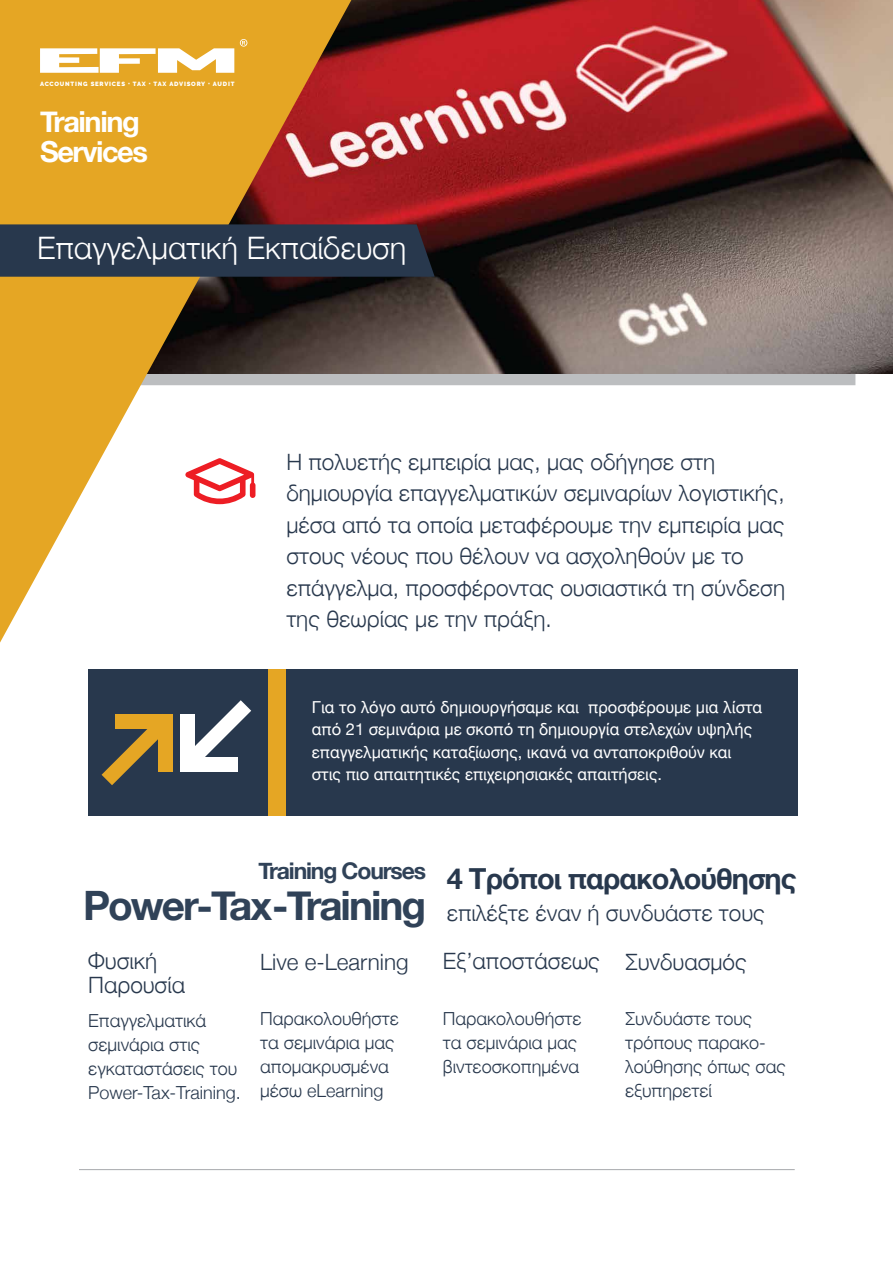
<style>
.page{position:relative;width:893px;height:1263px;background:#fff}
.page>*{position:absolute;margin:0;border:0;box-sizing:border-box;transform-origin:0 0}
.t1{font:700 40.5px "Helvetica Neue";letter-spacing:-.05em;color:#304258}
.t2{font:300 30.9px "Helvetica Neue";color:#fff}
.t3{font:700 28.95px "Helvetica Neue";letter-spacing:-.035em;color:#28384d}
.t4{font:700 28.95px/30px "Helvetica Neue";letter-spacing:-.05em;color:#fff}
.t5{font:700 22.95px "Helvetica Neue";letter-spacing:-.05em;color:#304258}
.t6{font:300 22.5px/31.5px "Helvetica Neue";color:#28384d}
.t7{font:300 18px/24px "Helvetica Neue";color:#28384d}
.t8{font:16.5px/22.5px "Helvetica Neue";color:#fff}
.t9{font:900 6px "Raleway";letter-spacing:.13em;color:#fff}
.s1{font-size:7.5px}
</style>
<div class="page">
<div style="left:88px;top:670px;width:710px;height:146px;background:#28384d"></div>
<svg style="left:351px;top:373px;width:504px;height:12px;background:#b6b7b8"></svg>
<img style="left:351px;top:0;width:542px;height:373px">
<svg style="left:0;top:0;width:351px;height:643px;fill:#e5a624"></svg>
<svg style="left:40px;top:48px;width:194px;height:25px"></svg>
<svg style="left:240px;top:39px;width:7px;height:8px"></svg>
<div style="left:0;top:224px;width:435px;height:53px;background:#28384d"></div>
<hr style="left:79px;top:1169px;width:716px;height:1px;background:#a7a9ac">
<div style="left:268px;top:670px;width:17px;height:146px;background:#e5a624"></div>
<svg style="left:185px;top:458px;width:69px;height:46px"></svg>
<hr style="left:251px;top:473px;width:3px;height:23px;background:#ed1d24">
<div style="left:250px;top:482px;width:5px;height:16px;background:#ed1d24;border-radius:3px"></div>
<svg style="left:102px;top:714px;width:56px;height:71px"></svg>
<div style="left:158px;top:714px;width:15px;height:58px;background:#e5a624"></div>
<svg style="left:195px;top:700px;width:56px;height:72px"></svg>
<div style="left:180px;top:714px;width:15px;height:58px;background:#fff"></div>
<p class="t9" style="left:40px;top:80px;width:196px">ACCOUNTING SERVICES <span class="s1">·</span> TAX <span class="s1">·</span> TAX ADVISORY <span class="s1">·</span> AUDIT</p>
<p class="t4" style="left:40px;top:107px;width:109px">Training<br>Services</p>
<h2 class="t2" style="left:37px;top:223px;width:371px">Επαγγελματική Εκπαίδευση</h2>
<p class="t6" style="left:286px;top:444px;width:500px">Η πολυετής εμπειρία μας, μας οδήγησε στη δημιουργία επαγγελματικών σεμιναρίων λογιστικής, μέσα από τα οποία μεταφέρουμε την εμπειρία μας στους νέους που θέλουν να ασχοληθούν με το επάγγελμα, προσφέροντας ουσιαστικά τη σύνδεση της θεωρίας με την πράξη.</p>
<p class="t8" style="left:312px;top:696px;width:452px">Για το λόγο αυτό δημιουργήσαμε και προσφέρουμε μια λίστα από 21 σεμινάρια με σκοπό τη δημιουργία στελεχών υψηλής επαγγελματικής καταξίωσης, ικανά να ανταποκριθούν και στις πιο απαιτητικές επιχειρησιακές απαιτήσεις.</p>
<p class="t5" style="left:258px;top:853px;width:169px">Training Courses</p>
<h1 class="t1" style="left:83px;top:874px;width:344px">Power-Tax-Training</h1>
<p class="t6" style="left:88px;top:947px;width:98px;line-height:24px">Φυσική<br>Παρουσία</p>
<p class="t7" style="left:88px;top:1007px;width:154px">Επαγγελματικά σεμινάρια στις εγκαταστάσεις του<br>Power-Tax-Training.</p>
<p class="t6" style="left:260px;top:944px;width:150px">Live e-Learning</p>
<p class="t7" style="left:260px;top:1005px;width:140px">Παρακολουθήστε τα σεμινάρια μας απομακρυσμένα μέσω eLearning</p>
<p class="t3" style="left:447px;top:856px;width:351px">4 Τρόποι παρακολούθησης</p>
<p class="t6" style="left:447px;top:895px;width:320px">επιλέξτε έναν ή συνδυάστε τους</p>
<p class="t6" style="left:443px;top:944px;width:158px">Εξ’αποστάσεως</p>
<p class="t7" style="left:443px;top:1005px;width:140px">Παρακολουθήστε τα σεμινάρια μας βιντεοσκοπημένα</p>
<p class="t6" style="left:625px;top:944px;width:123px">Συνδυασμός</p>
<p class="t7" style="left:625px;top:1005px;width:162px">Συνδυάστε τους τρόπους παρακο&shy;λούθησης όπως σας εξυπηρετεί</p>
</div>
